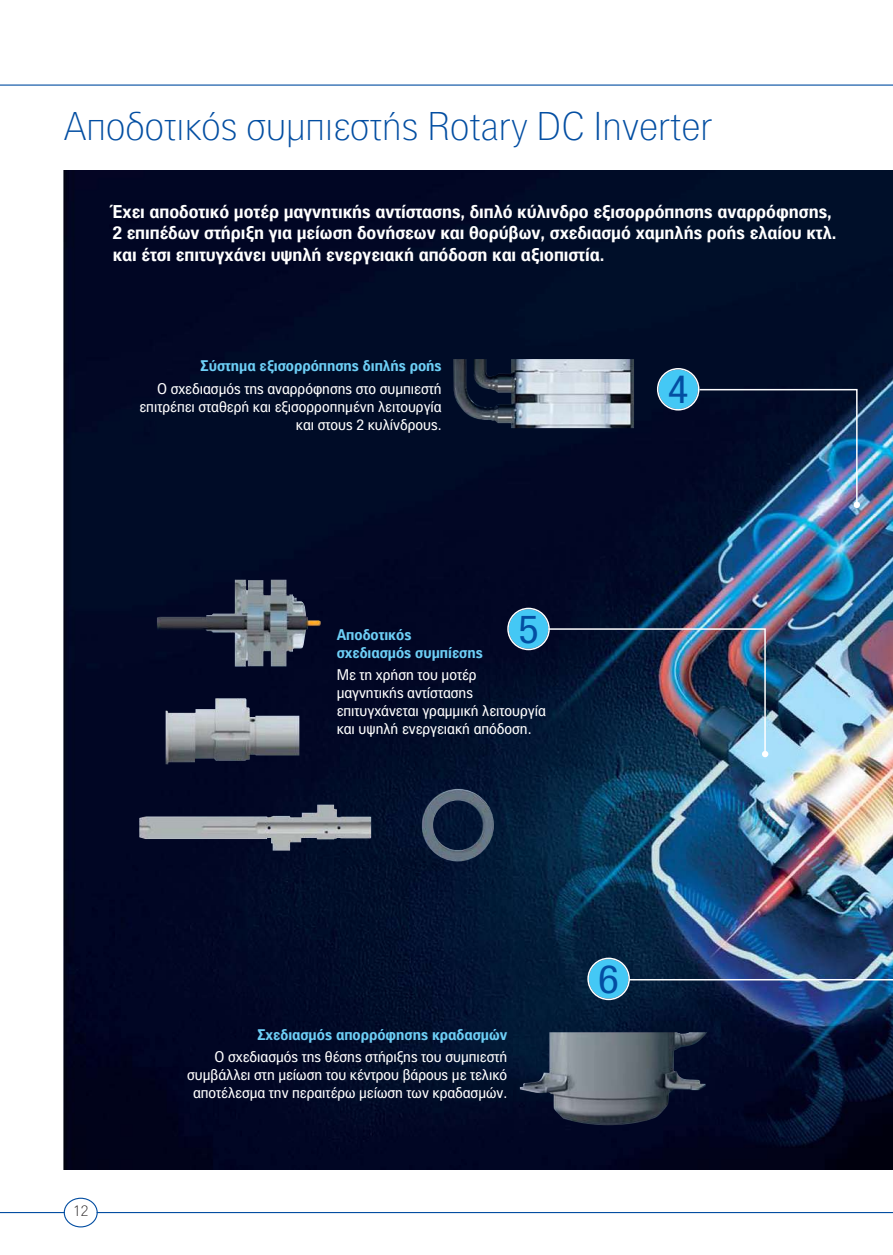
<style>
.page{position:relative;width:893px;height:1255px;background:#fff}
.page>*{position:absolute;margin:0;border:0;box-sizing:border-box;transform-origin:0 0}
.t1{font:100 39px "PF Paperback";color:#034ea2}
.t2{font:39px "PF Paperback";color:#034ea2}
.t3{font:700 18px/21.6px "PF Paperback";color:#fff}
.t4{font:15px/18px "PF Paperback";color:#fff;text-align:right}
.t5{font:700 15px/18px "PF Paperback";color:#6dcff6}
.t6{font:100 15px "PF Paperback";color:#231f20}
</style>
<div class="page">
<hr style="left:0;top:1211px;width:893px;height:1px;background:#034ea2">
<hr style="left:0;top:84px;width:893px;height:2px;background:#034ea2">
<svg style="left:64px;top:1197px;width:34px;height:30px"></svg>
<img style="left:64px;top:170px;width:829px;height:999px">
<img style="left:453px;top:359px;width:181px;height:69px">
<img style="left:139px;top:579px;width:355px;height:282px">
<img style="left:520px;top:1032px;width:187px;height:93px">
<svg style="left:587px;top:957px;width:43px;height:43px;background:#47a4c8"></svg>
<img style="left:507px;top:607px;width:259px;height:148px">
<div style="left:762px;top:750px;width:6px;height:7px;background:#fff;border-radius:50%"></div>
<hr style="left:629px;top:978px;width:264px;height:2px;background:#fff">
<svg style="left:657px;top:368px;width:201px;height:138px;background:#112748"></svg>
<div style="left:854px;top:501px;width:6px;height:7px;background:#fff;border-radius:50%"></div>
<h1 class="t1" style="left:64px;top:103px;width:650px">Αποδοτικός συμπιεστής Rotary DC Inverter</h1>
<p class="t3" style="left:113px;top:202px;width:725px">Έχει αποδοτικό μοτέρ μαγνητικής αντίστασης, διπλό κύλινδρο εξισορρόπησης αναρρόφησης,<br>2 επιπέδων στήριξη για μείωση δονήσεων και θορύβων, σχεδιασμό χαμηλής ροής ελαίου κτλ. και έτσι επιτυγχάνει υψηλή ενεργειακή απόδοση και αξιοπιστία.</p>
<p class="t5" style="left:201px;top:358px;width:243px">Σύστημα εξισορρόπησης διπλής ροής</p>
<p class="t4" style="left:139px;top:380px;width:304px">Ο σχεδιασμός της αναρρόφησης στο συμπιεστή επιτρέπει σταθερή και εξισορροπημένη λειτουργία και στους 2 κυλίνδρους.</p>
<h1 class="t2" style="left:518px;top:614px;width:22px">5</h1>
<p class="t5" style="left:337px;top:626px;width:148px">Αποδοτικός σχεδιασμός συμπίεσης</p>
<p class="t4" style="left:337px;top:666px;width:211px;text-align:left">Με τη χρήση του μοτέρ μαγνητικής αντίστασης επιτυγχάνεται γραμμική λειτουργία και υψηλή ενεργειακή απόδοση.</p>
<h1 class="t2" style="left:668px;top:375px;width:22px">4</h1>
<p class="t6" style="left:73px;top:1202px;width:17px">12</p>
<p class="t5" style="left:257px;top:1026px;width:251px">Σχεδιασμός απορρόφησης κραδασμών</p>
<p class="t4" style="left:187px;top:1049px;width:321px">Ο σχεδιασμός της θέσης στήριξης του συμπιεστή συμβάλλει στη μείωση του κέντρου βάρους με τελικό αποτέλεσμα την περαιτέρω μείωση των κραδασμών.</p>
<h1 class="t2" style="left:599px;top:964px;width:22px">6</h1>
</div>
